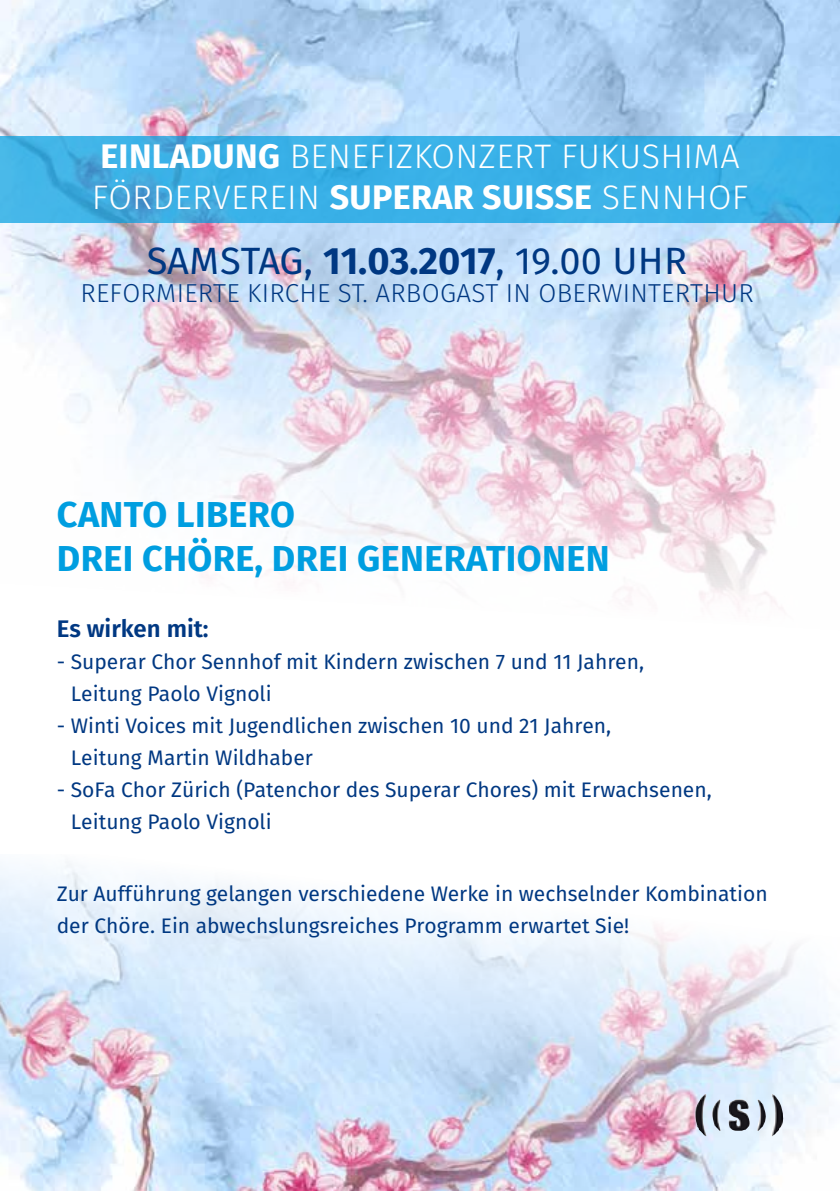
<style>
.page{position:relative;width:840px;height:1191px;background:#fff}
.page>*{position:absolute;margin:0;border:0;box-sizing:border-box;transform-origin:0 0}
.t1{font:38px "Fira Sans";color:#003882}
.t2{font:700 36px/43.2px "Fira Sans";letter-spacing:.01em;color:#009ee0}
.t3{font:300 34px/40.8px "Fira Sans";letter-spacing:.01em;color:#fff}
.t4{font:300 26px "Fira Sans";letter-spacing:.01em;color:#003882}
.t5{font:600 24px "Fira Sans";color:#003882}
.t6{font:21px/32px "Fira Sans";color:#003882}
.s1{font-weight:700}
</style>
<div class="page">
<img style="left:0;top:0;width:839px;height:609px">
<img style="left:0;top:862px;width:839px;height:329px">
<img style="left:694px;top:1094px;width:88px;height:42px">
<svg style="left:0;top:136px;width:839px;height:86px;background:#3bafe5"></svg>
<h3 class="t3" style="left:92px;top:139px;width:657px"><span class="s1">EINLADUNG</span> BENEFIZKONZERT FUKUSHIMA<br>FÖRDERVEREIN <span class="s1">SUPERAR SUISSE</span> SENNHOF</h3>
<h1 class="t1" style="left:147px;top:234px;width:541px">SAMSTAG, <span class="s1">11.03.2017</span>, 19.00 UHR</h1>
<p class="t4" style="left:80px;top:274px;width:674px">REFORMIERTE KIRCHE ST. ARBOGAST IN OBERWINTERTHUR</p>
<h2 class="t2" style="left:57px;top:496px;width:554px">CANTO LIBERO<br>DREI CHÖRE, DREI GENERATIONEN</h2>
<p class="t5" style="left:57px;top:612px;width:153px">Es wirken mit:</p>
<p class="t6" style="left:71px;top:647px;width:574px;text-indent:-14px">- Superar Chor Sennhof mit Kindern zwischen 7 und 11 Jahren,<br>Leitung Paolo Vignoli</p>
<p class="t6" style="left:71px;top:711px;width:541px;text-indent:-14px">- Winti Voices mit Jugendlichen zwischen 10 und 21 Jahren,<br>Leitung Martin Wildhaber</p>
<p class="t6" style="left:71px;top:775px;width:642px;text-indent:-14px">- SoFa Chor Zürich (Patenchor des Superar Chores) mit Erwachsenen,<br>Leitung Paolo Vignoli</p>
<p class="t6" style="left:57px;top:879px;width:712px">Zur Aufführung gelangen verschiedene Werke in wechselnder Kombination der Chöre. Ein abwechslungsreiches Programm erwartet Sie!</p>
</div>
